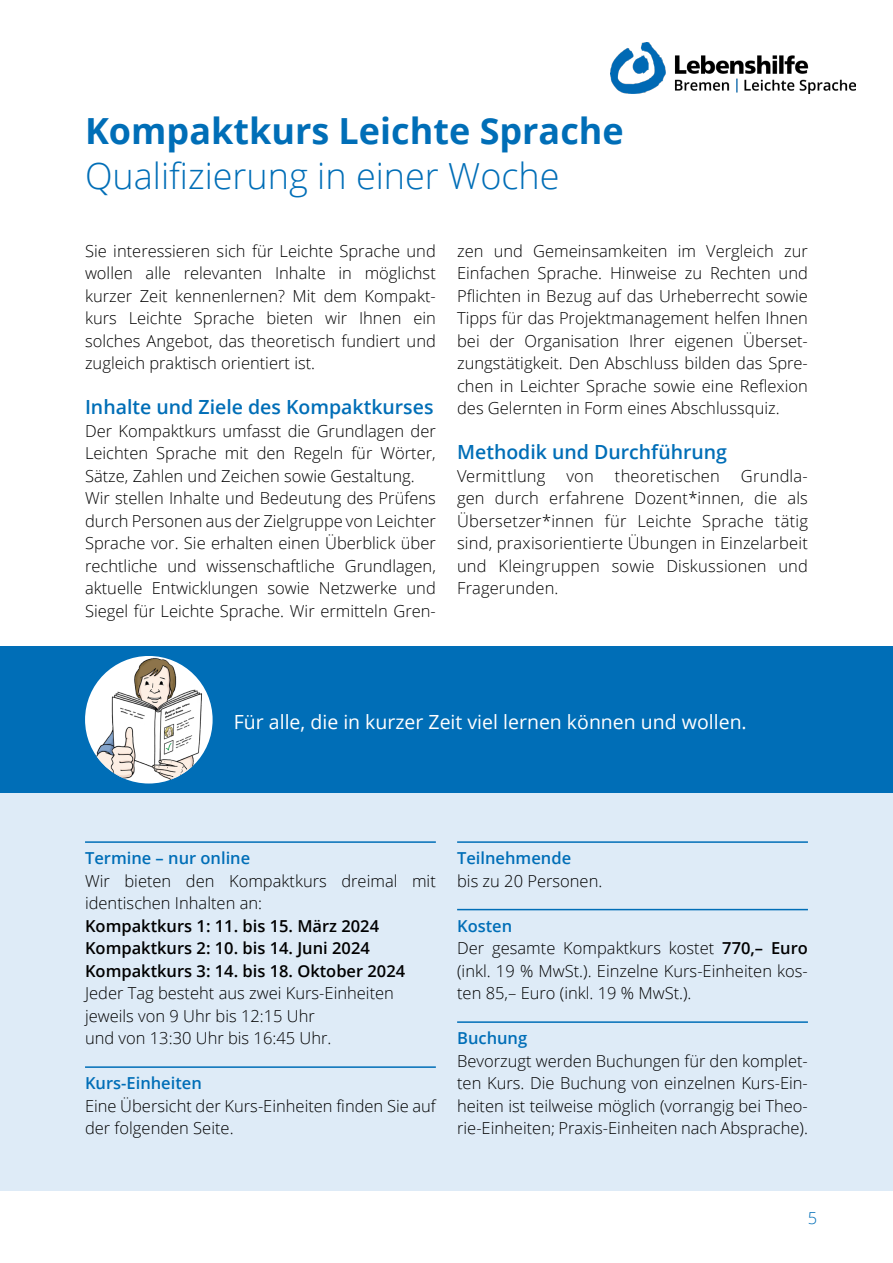
<style>
.page{position:relative;width:893px;height:1263px;background:#fff}
.page>*{position:absolute;margin:0;border:0;box-sizing:border-box;transform-origin:0 0}
.t1{font:300 36px "Open Sans";color:#006eb7}
.t2{font:700 36px "Open Sans";color:#006eb7}
.t3{font:600 19.5px "Open Sans";color:#006eb7}
.t4{font:19.5px "Open Sans";color:#fff}
.t5{font:300 16.5px/22.5px "Open Sans";color:#000}
.t6{font:600 16.5px/22.5px "Open Sans";color:#000}
.t7{font:600 16.5px "Open Sans";color:#006eb7}
.t8{font:300 16.5px "Open Sans";color:#006eb7}
.s1{font-weight:600;color:#006eb7}
.s2{font-weight:600}
</style>
<div class="page">
<img style="left:611px;top:42px;width:245px;height:52px">
<div style="left:0;top:758px;width:893px;height:433px;background:#deebf7"></div>
<hr style="left:85px;top:841px;width:351px;height:2px;background:#006eb7">
<hr style="left:85px;top:1066px;width:351px;height:2px;background:#006eb7">
<hr style="left:457px;top:841px;width:351px;height:2px;background:#006eb7">
<hr style="left:457px;top:909px;width:351px;height:1px;background:#006eb7">
<hr style="left:457px;top:1021px;width:351px;height:2px;background:#006eb7">
<div style="left:0;top:646px;width:893px;height:147px;background:#006eb7"></div>
<div style="left:85px;top:656px;width:128px;height:127px;background:#fff;border-radius:64px"></div>
<img style="left:93px;top:656px;width:112px;height:127px">
<h1 class="t2" style="left:85px;top:106px;width:540px">Kompaktkurs Leichte Sprache</h1>
<h1 class="t1" style="left:85px;top:151px;width:476px">Qualifizierung in einer Woche</h1>
<p class="t5" style="left:85px;top:239px;width:352px;text-align:justify">Sie interessieren sich für Leichte Sprache und wollen alle relevanten Inhalte in möglichst kurzer Zeit kennenlernen? Mit dem Kompakt&shy;kurs Leichte Sprache bieten wir Ihnen ein solches Angebot, das theoretisch fundiert und zugleich praktisch orientiert ist.</p>
<p class="t3" style="left:85px;top:394px;width:350px">Inhalte und Ziele des Kompaktkurses</p>
<p class="t5" style="left:85px;top:419px;width:352px">Der Kompaktkurs umfasst die Grundlagen der Leichten Sprache mit den Regeln für Wörter, Sätze, Zahlen und Zeichen sowie Gestaltung.<br>Wir stellen Inhalte und Bedeutung des Prüfens durch Personen aus der Zielgruppe von Leichter Sprache vor. Sie erhalten einen Überblick über rechtliche und wissenschaftliche Grundlagen, aktuelle Entwicklungen sowie Netzwerke und Siegel für Leichte Sprache. Wir ermitteln Gren-</p>
<p class="t5" style="left:457px;top:239px;width:352px;text-align:justify">zen und Gemeinsamkeiten im Vergleich zur Einfachen Sprache. Hinweise zu Rechten und Pflichten in Bezug auf das Urheberrecht sowie Tipps für das Projektmanagement helfen Ihnen bei der Organisation Ihrer eigenen Überset&shy;zungstätigkeit. Den Abschluss bilden das Spre&shy;chen in Leichter Sprache sowie eine Reflexion des Gelernten in Form eines Abschlussquiz.</p>
<p class="t3" style="left:457px;top:439px;width:271px">Methodik und Durchführung</p>
<p class="t5" style="left:457px;top:464px;width:90px">Vermittlung</p>
<p class="t5" style="left:566px;top:464px;width:29px">von</p>
<p class="t5" style="left:615px;top:464px;width:106px">theoretischen</p>
<p class="t5" style="left:457px;top:464px;width:352px;text-align:justify;text-indent:284px">Grundla&shy;gen durch erfahrene Dozent*innen, die als Übersetzer*innen für Leichte Sprache tätig sind, praxisorientierte Übungen in Einzelarbeit und Kleingruppen sowie Diskussionen und Fragerunden.</p>
<p class="t4" style="left:234px;top:709px;width:514px">Für alle, die in kurzer Zeit viel lernen können und wollen.</p>
<p class="t7" style="left:85px;top:847px;width:167px">Termine – nur online</p>
<p class="t5" style="left:85px;top:869px;width:352px">Wir bieten den Kompaktkurs dreimal mit identischen Inhalten an:</p>
<p class="t6" style="left:85px;top:914px;width:322px">Kompaktkurs 1: 11. bis 15. März 2024<br>Kompaktkurs 2: 10. bis 14. Juni 2024<br>Kompaktkurs 3: 14. bis 18. Oktober 2024</p>
<p class="t5" style="left:85px;top:981px;width:310px">Jeder Tag besteht aus zwei Kurs-Einheiten jeweils von 9 Uhr bis 12:15 Uhr<br>und von 13:30 Uhr bis 16:45 Uhr.</p>
<p class="t7" style="left:85px;top:1072px;width:118px">Kurs-Einheiten</p>
<p class="t5" style="left:85px;top:1094px;width:352px">Eine Übersicht der Kurs-Einheiten finden Sie auf der folgenden Seite.</p>
<p class="t7" style="left:457px;top:847px;width:116px">Teilnehmende</p>
<p class="t5" style="left:457px;top:869px;width:147px">bis zu 20 Personen.</p>
<p class="t5" style="left:457px;top:914px;width:352px"><span class="s1">Kosten<br></span>Der gesamte Kompaktkurs kostet <span class="s2">770,– Euro </span>(inkl. 19 % MwSt.). Einzelne Kurs-Einheiten kos&shy;ten 85,– Euro (inkl. 19 % MwSt.).</p>
<p class="t7" style="left:457px;top:1027px;width:72px">Buchung</p>
<p class="t5" style="left:457px;top:1049px;width:352px;text-align:justify">Bevorzugt werden Buchungen für den komplet&shy;ten Kurs. Die Buchung von einzelnen Kurs-Ein&shy;heiten ist teilweise möglich (vorrangig bei Theo&shy;rie-Einheiten; Praxis-Einheiten nach Absprache).</p>
<p class="t8" style="left:808px;top:1207px;width:11px">5</p>
</div>
